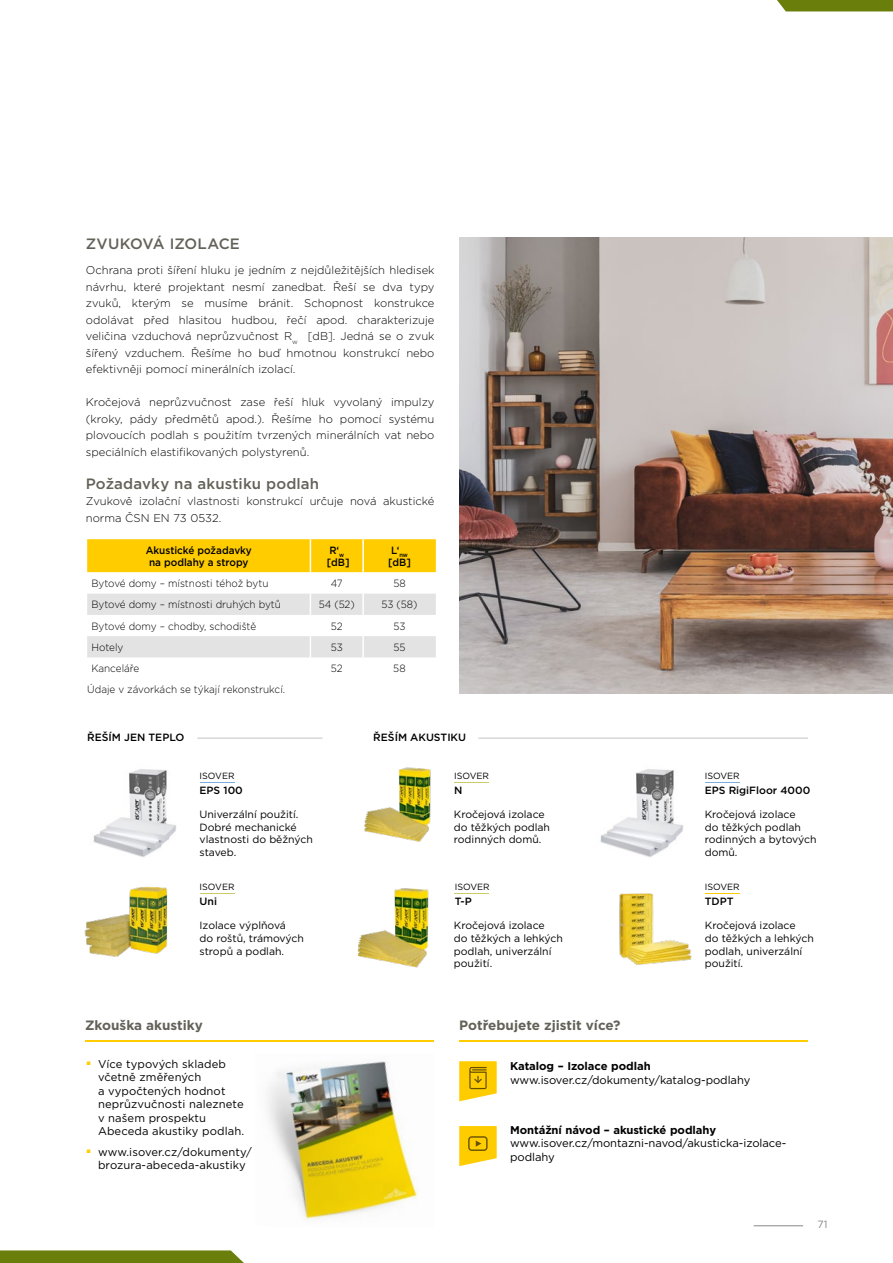
<style>
.page{position:relative;width:893px;height:1263px;background:#fff}
.page>*{position:absolute;margin:0;border:0;box-sizing:border-box;transform-origin:0 0}
.t1{font:500 15px "Gotham";letter-spacing:.01em;color:#636259}
.t2{font:700 13.5px "Gotham";color:#636259}
.t3{font:300 11.25px/16.5px "Gotham";color:#000;text-align:justify}
.t4{font:11.25px/13.5px "Gotham";color:#000}
.t5{font:700 11.25px "Gotham";letter-spacing:-.005em;color:#000}
.t6{font:10.5px/12.6px "Gotham";color:#000}
.t7{font:300 10.5px "Gotham";color:#000;scale:.95 1}
.t8{font:500 10.5px "Gotham";color:#000}
.t9{font:500 10.5px/12.6px "Gotham";color:#000;scale:.95 1}
.t10{font:10.5px "Gotham";color:#878787}
.t11{font:9px "Gotham";color:#000}
</style>
<div class="page">
<hr style="left:754px;top:1225px;width:49px;height:1px;background:#878787">
<svg style="left:0;top:1250px;width:244px;height:13px;background:#738519"></svg>
<svg style="left:777px;top:0;width:116px;height:11px"></svg>
<img style="left:459px;top:237px;width:434px;height:456px">
<hr style="left:85px;top:1040px;width:349px;height:2px;background:#fc0">
<hr style="left:459px;top:1040px;width:349px;height:2px;background:#fc0">
<img style="left:267px;top:1061px;width:151px;height:159px">
<svg style="left:87px;top:539px;width:349px;height:119px"></svg>
<hr style="left:362px;top:657px;width:2px;height:22px;background:#fff">
<hr style="left:200px;top:893px;width:35px;height:1px;background:#cbcc65">
<hr style="left:454px;top:893px;width:35px;height:1px;background:#cbcc65">
<hr style="left:705px;top:893px;width:35px;height:1px;background:#fc0">
<hr style="left:454px;top:782px;width:35px;height:1px;background:#cbcc65">
<hr style="left:200px;top:782px;width:35px;height:1px;background:#7badde">
<hr style="left:705px;top:782px;width:35px;height:1px;background:#7badde">
<img style="left:84px;top:886px;width:84px;height:71px">
<img style="left:93px;top:769px;width:83px;height:88px">
<img style="left:600px;top:769px;width:83px;height:88px">
<img style="left:619px;top:893px;width:73px;height:72px">
<img style="left:357px;top:888px;width:72px;height:80px">
<img style="left:364px;top:767px;width:67px;height:75px">
<hr style="left:197px;top:738px;width:126px;height:1px;background:#c6c6c6">
<hr style="left:478px;top:738px;width:330px;height:1px;background:#c6c6c6">
<svg style="left:459px;top:1061px;width:38px;height:40px;background:#f0c61c"></svg>
<svg style="left:459px;top:1126px;width:38px;height:40px;background:#f5c91c"></svg>
<h1 class="t1" style="left:86px;top:234px;width:156px">ZVUKOVÁ IZOLACE</h1>
<p class="t3" style="left:86px;top:262px;width:350px">Ochrana proti šíření hluku je jedním z nejdůležitějších hledisek návrhu, které projektant nesmí zanedbat. Řeší se dva typy zvuků, kterým se musíme bránit. Schopnost konstrukce odolávat před hlasitou hudbou, řečí apod. charakterizuje veličina vzduchová neprůzvučnost R<sub>w</sub> [dB]. Jedná se o zvuk šířený vzduchem. Řešíme ho buď hmotnou konstrukcí nebo efektivněji pomocí minerálních izolací.</p>
<p class="t3" style="left:86px;top:394px;width:350px">Kročejová neprůzvučnost zase řeší hluk vyvolaný impulzy (kroky, pády předmětů apod.). Řešíme ho pomocí systému plovoucích podlah s použitím tvrzených minerálních vat nebo speciálních elastifikovaných polystyrenů.</p>
<h1 class="t1" style="left:86px;top:473px;width:235px">Požadavky na akustiku podlah</h1>
<p class="t3" style="left:86px;top:493px;width:350px">Zvukově izolační vlastnosti konstrukcí určuje nová akustické norma ČSN EN 73 0532.</p>
<p class="t9" style="left:146px;top:543px;width:113px;text-align:center">Akustické požadavky na podlahy a stropy</p>
<p class="t9" style="left:327px;top:543px;width:25px">R‘<sub>w </sub>[dB]</p>
<p class="t9" style="left:388px;top:543px;width:25px">L‘<sub>nw </sub>[dB]</p>
<p class="t7" style="left:91px;top:577px;width:188px">Bytové domy – místnosti téhož bytu</p>
<p class="t7" style="left:331px;top:577px;width:14px">47</p>
<p class="t7" style="left:393px;top:577px;width:14px">58</p>
<p class="t7" style="left:91px;top:598px;width:201px">Bytové domy – místnosti druhých bytů</p>
<p class="t7" style="left:319px;top:598px;width:39px">54 (52)</p>
<p class="t7" style="left:381px;top:598px;width:39px">53 (58)</p>
<p class="t7" style="left:91px;top:619px;width:175px">Bytové domy – chodby, schodiště</p>
<p class="t7" style="left:331px;top:619px;width:14px">52</p>
<p class="t7" style="left:393px;top:619px;width:14px">53</p>
<p class="t7" style="left:91px;top:641px;width:35px">Hotely</p>
<p class="t7" style="left:331px;top:641px;width:14px">53</p>
<p class="t7" style="left:393px;top:641px;width:14px">55</p>
<p class="t7" style="left:91px;top:662px;width:52px">Kanceláře</p>
<p class="t7" style="left:331px;top:662px;width:14px">52</p>
<p class="t7" style="left:393px;top:662px;width:14px">58</p>
<p class="t7" style="left:87px;top:682px;width:210px">Údaje v závorkách se týkají rekonstrukcí.</p>
<p class="t8" style="left:87px;top:730px;width:99px">ŘEŠÍM JEN TEPLO</p>
<p class="t8" style="left:373px;top:730px;width:94px">ŘEŠÍM AKUSTIKU</p>
<p class="t11" style="left:200px;top:770px;width:36px">ISOVER</p>
<p class="t8" style="left:200px;top:784px;width:45px">EPS 100</p>
<p class="t11" style="left:454px;top:770px;width:36px">ISOVER</p>
<p class="t8" style="left:454px;top:784px;width:10px">N</p>
<p class="t11" style="left:705px;top:770px;width:36px">ISOVER</p>
<p class="t8" style="left:705px;top:784px;width:107px">EPS RigiFloor 4000</p>
<p class="t6" style="left:200px;top:808px;width:115px">Univerzální použití.<br>Dobré mechanické vlastnosti do běžných staveb.</p>
<p class="t11" style="left:200px;top:881px;width:36px">ISOVER</p>
<p class="t8" style="left:200px;top:895px;width:19px">Uni</p>
<p class="t6" style="left:454px;top:808px;width:98px">Kročejová izolace do těžkých podlah rodinných domů.</p>
<p class="t6" style="left:705px;top:808px;width:113px">Kročejová izolace<br>do těžkých podlah rodinných a bytových domů.</p>
<p class="t11" style="left:455px;top:881px;width:36px">ISOVER</p>
<p class="t8" style="left:455px;top:895px;width:19px">T-P</p>
<p class="t11" style="left:705px;top:881px;width:36px">ISOVER</p>
<p class="t8" style="left:705px;top:895px;width:30px">TDPT</p>
<p class="t6" style="left:200px;top:919px;width:106px">Izolace výplňová<br>do roštů, trámových stropů a podlah.</p>
<p class="t6" style="left:454px;top:919px;width:111px">Kročejová izolace<br>do těžkých a lehkých podlah, univerzální použití.</p>
<p class="t6" style="left:705px;top:919px;width:111px">Kročejová izolace<br>do těžkých a lehkých podlah, univerzální použití.</p>
<p class="t2" style="left:85px;top:1016px;width:119px">Zkouška akustiky</p>
<p class="t2" style="left:459px;top:1016px;width:163px">Potřebujete zjistit více?</p>
<p class="t5" style="left:510px;top:1059px;width:142px">Katalog – Izolace podlah</p>
<p class="t4" style="left:510px;top:1073px;width:242px">www.isover.cz/dokumenty/katalog-podlahy</p>
<p class="t5" style="left:510px;top:1122px;width:207px">Montážní návod – akustické podlahy</p>
<p class="t4" style="left:510px;top:1136px;width:278px">www.isover.cz/montazni-navod/akusticka-izolace&shy;podlahy</p>
<p class="t4" style="left:98px;top:1057px;width:148px;text-indent:-12px"><sup>■</sup> Více typových skladeb včetně změřených<br>a vypočtených hodnot neprůzvučnosti naleznete v našem prospektu<br>Abeceda akustiky podlah.</p>
<p class="t4" style="left:87px;top:1145px;width:167px;text-align:center"><sup>■</sup> www.isover.cz/dokumenty/ brozura-abeceda-akustiky</p>
<p class="t10" style="left:818px;top:1217px;width:12px">71</p>
</div>
